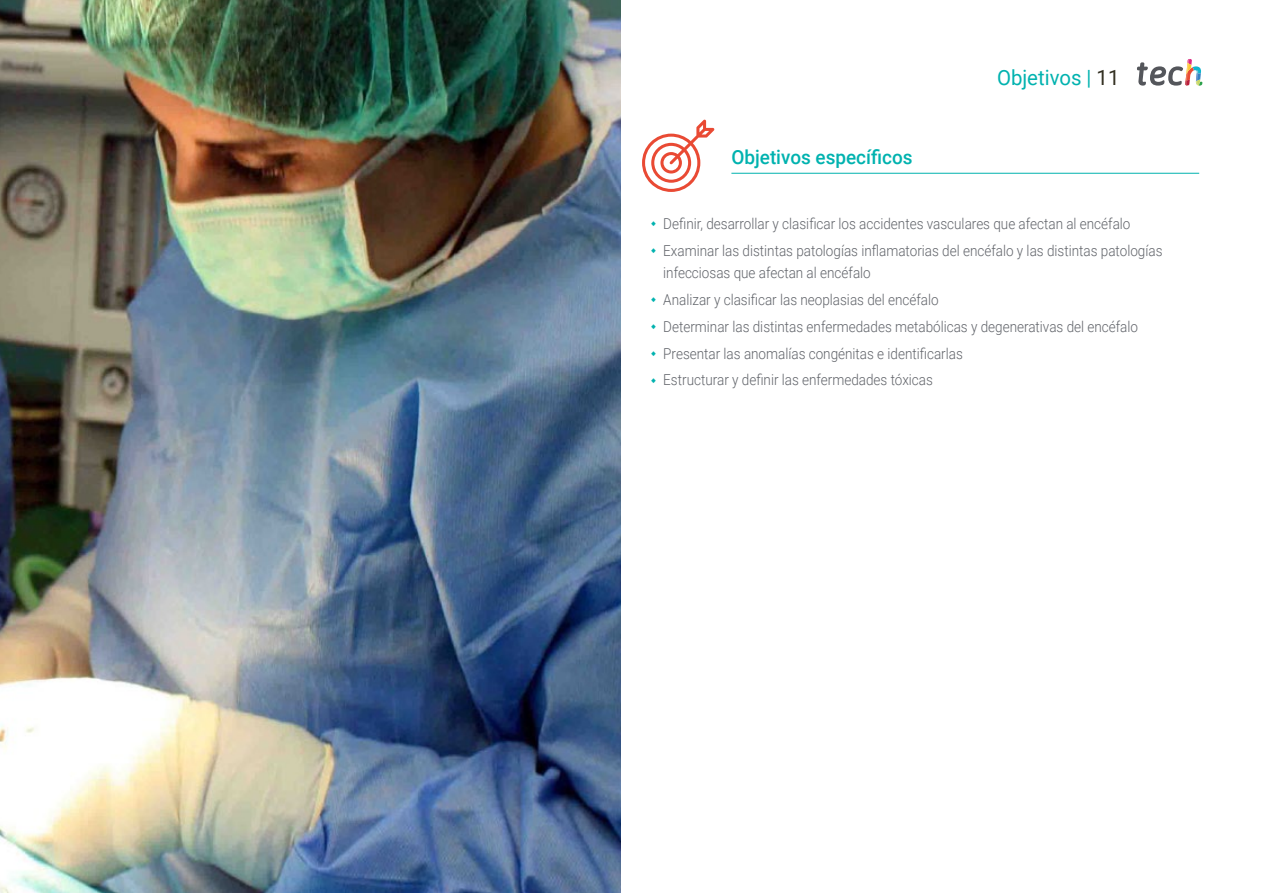
<style>
.page{position:relative;width:1263px;height:893px;background:#fff}
.page>*{position:absolute;margin:0;border:0;box-sizing:border-box;transform-origin:0 0}
.t1{font:21px "Roboto";color:#00b2af}
.t2{font:500 19.5px "Roboto";color:#00b2af}
.t3{font:300 15px/26.7px "Roboto";color:#61646a;scale:.9 1}
.s1{color:#312e20}
</style>
<div class="page">
<hr style="left:731px;top:173px;width:468px;height:1px;background:#00b2af">
<svg style="left:642px;top:120px;width:72px;height:72px"></svg>
<svg style="left:1137px;top:59px;width:65px;height:27px"></svg>
<img style="left:0;top:0;width:621px;height:893px">
<h2 class="t2" style="left:731px;top:144px;width:183px">Objetivos específicos</h2>
<h1 class="t1" style="left:997px;top:63px;width:124px">Objetivos | <span class="s1">11</span></h1>
<p class="t3" style="left:663px;top:210px;width:556px">Definir, desarrollar y clasificar los accidentes vasculares que afectan al encéfalo<br>Examinar las distintas patologías inflamatorias del encéfalo y las distintas patologías</p>
<p class="t3" style="left:663px;top:259px;width:529px">infecciosas que afectan al encéfalo<br>Analizar y clasificar las neoplasias del encéfalo<br>Determinar las distintas enfermedades metabólicas y degenerativas del encéfalo Presentar las anomalías congénitas e identificarlas<br>Estructurar y definir las enfermedades tóxicas</p>
</div>
